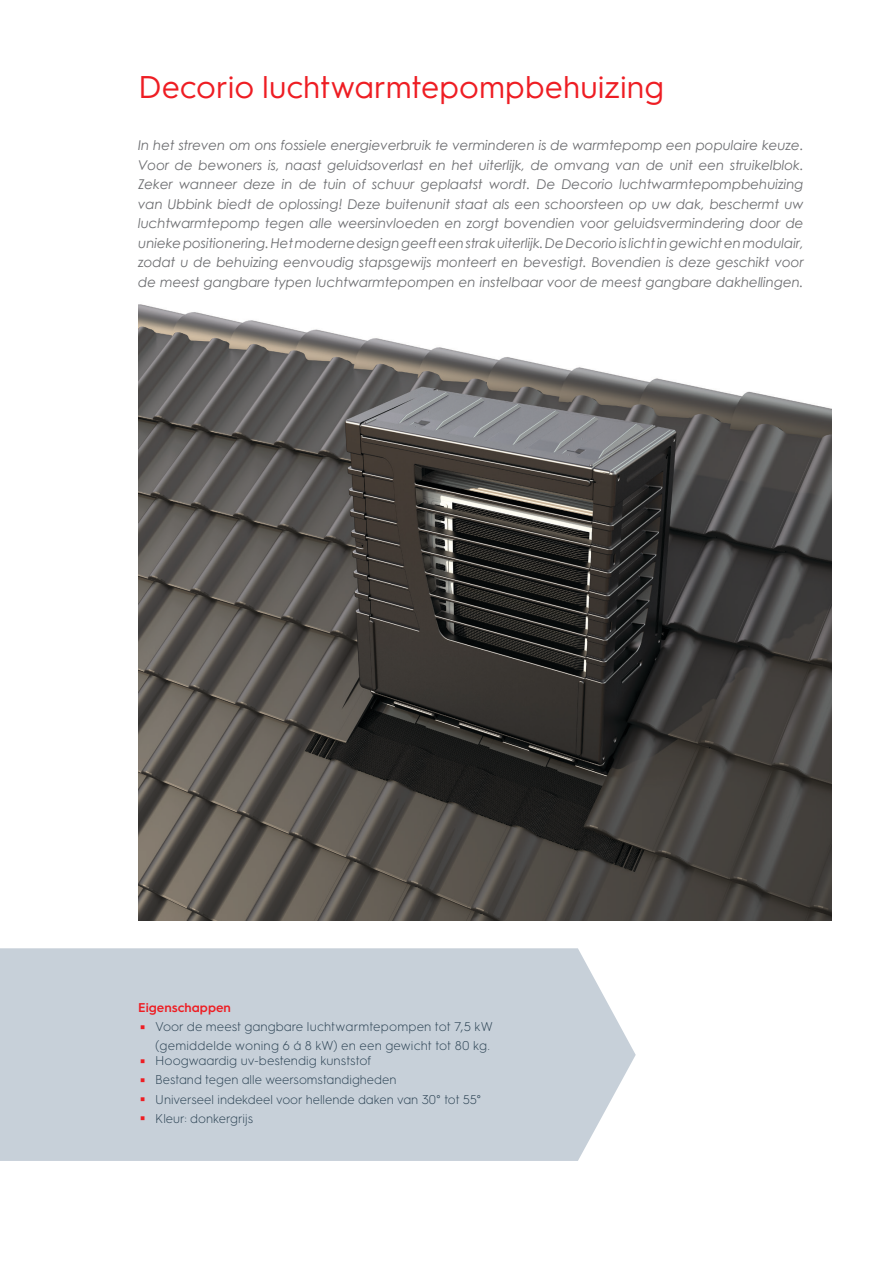
<style>
.page{position:relative;width:893px;height:1263px;background:#fff}
.page>*{position:absolute;margin:0;border:0;box-sizing:border-box;transform-origin:0 0}
._10_head{font:31.5px "HGS3";color:#ee1d23}
.t1{font:italic 13.5px/19.5px "Century Gothic";letter-spacing:-.005em;color:#6c6d70;text-align:justify}
.t2{font:300 12.75px/19.2px "HGS3";color:#2c4354}
.Body_Text{font:600 12.75px "HGS3";color:#ee1d23}
.t3{font:600 5.1px "HGS3";color:#ee1d23;scale:6.37 1}
</style>
<div class="page">
<img style="left:138px;top:304px;width:693px;height:617px">
<div style="left:0;top:948px;width:636px;height:213px;background:#c7d0d9"></div>
<p class="_10_head" style="left:138px;top:65px;width:528px">Decorio luchtwarmtepompbehuizing</p>
<p class="t1" style="left:138px;top:136px;width:667px">In het streven om ons fossiele energieverbruik te verminderen is de warmtepomp een populaire keuze.<br>Voor de bewoners is, naast geluidsoverlast en het uiterlijk, de omvang van de unit een struikelblok.<br>Zeker wanneer deze in de tuin of schuur geplaatst wordt. De Decorio luchtwarmtepompbehuizing van Ubbink biedt de oplossing! Deze buitenunit staat als een schoorsteen op uw dak, beschermt uw luchtwarmtepomp tegen alle weersinvloeden en zorgt bovendien voor geluidsvermindering door de unieke positionering. Het moderne design geeft een strak uiterlijk. De Decorio is licht in gewicht en modulair, zodat u de behuizing eenvoudig stapsgewijs monteert en bevestigt. Bovendien is deze geschikt voor de meest gangbare typen luchtwarmtepompen en instelbaar voor de meest gangbare dakhellingen.</p>
<p class="Body_Text" style="left:138px;top:999px;width:94px">Eigenschappen</p>
<p class="t3" style="left:138px;top:1023px;width:3px">|</p>
<p class="t2" style="left:155px;top:1016px;width:339px">Voor de meest gangbare luchtwarmtepompen tot 7,5 kW (gemiddelde woning 6 á 8 kW) en een gewicht tot 80 kg.</p>
<p class="t3" style="left:138px;top:1058px;width:3px">|</p>
<p class="t2" style="left:155px;top:1050px;width:218px">Hoogwaardig uv-bestendig kunststof</p>
<p class="t3" style="left:138px;top:1077px;width:3px">|</p>
<p class="t2" style="left:155px;top:1069px;width:243px">Bestand tegen alle weersomstandigheden</p>
<p class="t3" style="left:138px;top:1096px;width:3px">|</p>
<p class="t2" style="left:155px;top:1089px;width:328px">Universeel indekdeel voor hellende daken van 30° tot 55°</p>
<p class="t3" style="left:138px;top:1115px;width:3px">|</p>
<p class="t2" style="left:155px;top:1108px;width:99px">Kleur: donkergrijs</p>
</div>
